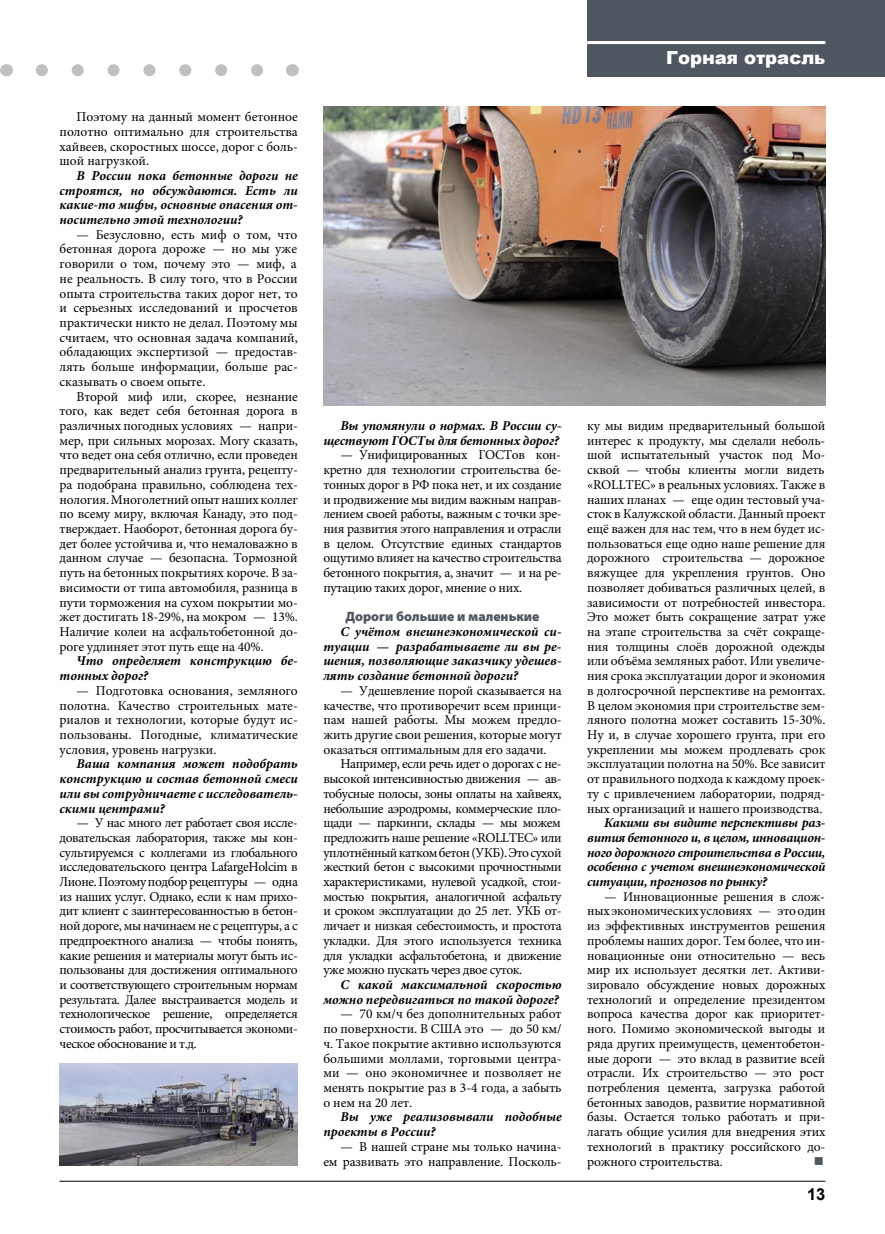
<style>
.page{position:relative;width:885px;height:1234px;background:#fff}
.page>*{position:absolute;margin:0;border:0;box-sizing:border-box;transform-origin:0 0}
.PV_kolontit_ArB-12_right{font:900 18px "Arial";color:#fff}
.t1{font:700 16.5px "Arial";color:#000}
.PV_osn_M-9{font:13.5px/14.7px "Minion Pro";letter-spacing:-.01em;color:#000;text-align:justify}
.PV_osn_M-9-2{font:italic 700 13.5px/14.7px "Minion Pro";color:#000;text-align:justify}
.PV_osn_M-9-3{font:900 13.5px "Myriad Pro";color:#4e5760}
.PV_osn_M-9-4{font:13.5px "Wingdings";color:#4e5760}
</style>
<div class="page">
<img style="left:60px;top:1063px;width:238px;height:102px">
<img style="left:323px;top:106px;width:502px;height:299px">
<hr style="left:60px;top:1180px;width:765px;height:1px;background:#000">
<div style="left:587px;top:0;width:297px;height:77px;background:#4e5760"></div>
<hr style="left:587px;top:41px;width:238px;height:3px;background:#fff">
<svg style="left:42px;top:64px;width:221px;height:12px"></svg>
<svg style="left:6px;top:64px;width:1px;height:12px"></svg>
<svg style="left:292px;top:64px;width:1px;height:12px"></svg>
<p class="PV_osn_M-9" style="left:60px;top:110px;width:240px;text-indent:17px">Поэтому на данный момент бетонное полотно оптимально для строительства хайвеев, скоростных шоссе, дорог с боль&shy;шой нагрузкой.</p>
<p class="PV_osn_M-9-2" style="left:60px;top:169px;width:240px;text-indent:17px">В России пока бетонные дороги не строятся, но обсуждаются. Есть ли какие-то мифы, основные опасения от&shy;носительно этой технологии?</p>
<p class="PV_osn_M-9" style="left:60px;top:227px;width:240px;text-indent:17px">— Безусловно, есть миф о том, что бетонная дорога дороже — но мы уже говорили о том, почему это — миф, а не реальность. В силу того, что в России опыта строительства таких дорог нет, то и серьезных исследований и просчетов практически никто не делал. Поэтому мы считаем, что основная задача компаний, обладающих экспертизой — предостав&shy;лять больше информации, больше рас&shy;сказывать о своем опыте.</p>
<p class="PV_osn_M-9" style="left:60px;top:389px;width:240px;text-indent:17px">Второй миф или, скорее, незнание того, как ведет себя бетонная дорога в различных погодных условиях — напри&shy;мер, при сильных морозах. Могу сказать, что ведет она себя отлично, если проведен предварительный анализ грунта, рецепту&shy;ра подобрана правильно, соблюдена тех&shy;нология. Многолетний опыт наших коллег по всему миру, включая Канаду, это под&shy;тверждает. Наоборот, бетонная дорога бу&shy;дет более устойчива и, что немаловажно в данном случае — безопасна. Тормозной путь на бетонных покрытиях короче. В за&shy;висимости от типа автомобиля, разница в пути торможения на сухом покрытии мо&shy;жет достигать 18-29%, на мокром — 13%.<br>Наличие колеи на асфальтобетонной до&shy;роге удлиняет этот путь еще на 40%.</p>
<p class="PV_osn_M-9-2" style="left:60px;top:654px;width:240px;text-indent:17px">Что определяет конструкцию бе&shy;тонных дорог?</p>
<p class="PV_osn_M-9" style="left:60px;top:683px;width:240px;text-indent:17px">— Подготовка основания, земляного полотна. Качество строительных мате&shy;риалов и технологии, которые будут ис&shy;пользованы. Погодные, климатические условия, уровень нагрузки.</p>
<p class="PV_osn_M-9-2" style="left:60px;top:757px;width:240px;text-indent:17px">Ваша компания может подобрать конструкцию и состав бетонной смеси или вы сотрудничаете с исследователь&shy;скими центрами?</p>
<p class="PV_osn_M-9" style="left:60px;top:815px;width:240px;text-indent:17px">— У нас много лет работает своя иссле&shy;довательская лаборатория, также мы кон&shy;сультируемся с коллегами из глобального исследовательского центра LafargeHolcim в Лионе. Поэтому подбор рецептуры — одна из наших услуг. Однако, если к нам прихо&shy;дит клиент с заинтересованностью в бетон&shy;ной дороге, мы начинаем не с рецептуры, а с предпроектного анализа — чтобы понять, какие решения и материалы могут быть ис&shy;пользованы для достижения оптимального и соответствующего строительным нормам результата. Далее выстраивается модель и технологическое решение, определяется стоимость работ, просчитывается экономи&shy;ческое обоснование и т.д.</p>
<p class="PV_osn_M-9-2" style="left:323px;top:419px;width:240px;text-align:right">Вы упомянули о нормах. В России су&shy;ществуют ГОСТы для бетонных дорог?</p>
<p class="PV_osn_M-9" style="left:323px;top:448px;width:240px;text-indent:17px">— Унифицированных ГОСТов кон&shy;кретно для технологии строительства бе&shy;тонных дорог в РФ пока нет, и их создание и продвижение мы видим важным направ&shy;лением своей работы, важным с точки зре&shy;ния развития этого направления и отрасли в целом. Отсутствие единых стандартов ощутимо влияет на качество строительства бетонного покрытия, а, значит — и на ре&shy;путацию таких дорог, мнение о них.</p>
<p class="PV_osn_M-9-3" style="left:345px;top:609px;width:195px">Дороги большие и маленькие</p>
<p class="PV_osn_M-9-2" style="left:323px;top:624px;width:240px;text-indent:17px">С учётом внешнеэкономической си&shy;туации — разрабатываете ли вы ре&shy;шения, позволяющие заказчику удешев&shy;лять создание бетонной дороги?</p>
<p class="PV_osn_M-9" style="left:323px;top:683px;width:240px;text-indent:17px">— Удешевление порой сказывается на качестве, что противоречит всем принци&shy;пам нашей работы. Мы можем предло&shy;жить другие свои решения, которые могут оказаться оптимальным для его задачи.</p>
<p class="PV_osn_M-9" style="left:323px;top:757px;width:240px;text-indent:17px">Например, если речь идет о дорогах с не&shy;высокой интенсивностью движения — ав&shy;тобусные полосы, зоны оплаты на хайвеях, небольшие аэродромы, коммерческие пло&shy;щади — паркинги, склады — мы можем предложить наше решение «ROLLTEC» или уплотнённый катком бетон (УКБ). Это сухой жесткий бетон с высокими прочностными характеристиками, нулевой усадкой, стои&shy;мостью покрытия, аналогичной асфальту и сроком эксплуатации до 25 лет. УКБ от&shy;личает и низкая себестоимость, и простота укладки. Для этого используется техника для укладки асфальтобетона, и движение уже можно пускать через двое суток.</p>
<p class="PV_osn_M-9-2" style="left:323px;top:977px;width:240px;text-align:right">С какой максимальной скоростью можно передвигаться по такой дороге?</p>
<p class="PV_osn_M-9" style="left:323px;top:1007px;width:240px;text-indent:17px">— 70 км/ч без дополнительных работ по поверхности. В США это — до 50 км/ ч. Такое покрытие активно используются большими моллами, торговыми центра&shy;ми — оно экономичнее и позволяет не менять покрытие раз в 3-4 года, а забыть о нем на 20 лет.</p>
<p class="PV_osn_M-9-2" style="left:323px;top:1109px;width:240px;text-indent:17px">Вы уже реализовывали подобные проекты в России?</p>
<p class="PV_osn_M-9" style="left:323px;top:1139px;width:240px;text-align:right">— В нашей стране мы только начина&shy;ем развивать это направление. Посколь-</p>
<p class="PV_kolontit_ArB-12_right" style="left:666px;top:44px;width:161px">Горная отрасль</p>
<p class="PV_osn_M-9" style="left:587px;top:419px;width:240px">ку мы видим предварительный большой интерес к продукту, мы сделали неболь&shy;шой испытательный участок под Мо&shy;сквой — чтобы клиенты могли видеть «ROLLTEC» в реальных условиях. Также в наших планах — еще один тестовый уча&shy;сток в Калужской области. Данный проект ещё важен для нас тем, что в нем будет ис&shy;пользоваться еще одно наше решение для дорожного строительства — дорожное вяжущее для укрепления грунтов. Оно позволяет добиваться различных целей, в зависимости от потребностей инвестора.<br>Это может быть сокращение затрат уже на этапе строительства за счёт сокраще&shy;ния толщины слоёв дорожной одежды или объёма земляных работ. Или увеличе&shy;ния срока эксплуатации дорог и экономия в долгосрочной перспективе на ремонтах.<br>В целом экономия при строительстве зем&shy;ляного полотна может составить 15-30%.<br>Ну и, в случае хорошего грунта, при его укреплении мы можем продлевать срок эксплуатации полотна на 50%. Все зависит от правильного подхода к каждому проек&shy;ту с привлечением лаборатории, подряд&shy;ных организаций и нашего производства.</p>
<p class="PV_osn_M-9-2" style="left:587px;top:815px;width:240px;text-indent:17px">Какими вы видите перспективы раз&shy;вития бетонного и, в целом, инновацион&shy;ного дорожного строительства в России, особенно с учетом внешнеэкономической ситуации, прогнозов по рынку?</p>
<p class="PV_osn_M-9" style="left:587px;top:889px;width:240px;text-indent:17px">— Инновационные решения в слож&shy;ных экономических условиях — это один из эффективных инструментов решения проблемы наших дорог. Тем более, что ин&shy;новационные они относительно — весь мир их использует десятки лет. Активи&shy;зировало обсуждение новых дорожных технологий и определение президентом вопроса качества дорог как приоритет&shy;ного. Помимо экономической выгоды и ряда других преимуществ, цементобетон&shy;ные дороги — это вклад в развитие всей отрасли. Их строительство — это рост потребления цемента, загрузка работой бетонных заводов, развитие нормативной базы. Остается только работать и при&shy;лагать общие усилия для внедрения этих технологий в практику российского до&shy;рожного строительства.</p>
<p class="PV_osn_M-9-4" style="left:813px;top:1153px;width:12px">■</p>
<p class="t1" style="left:807px;top:1182px;width:20px">13</p>
</div>
